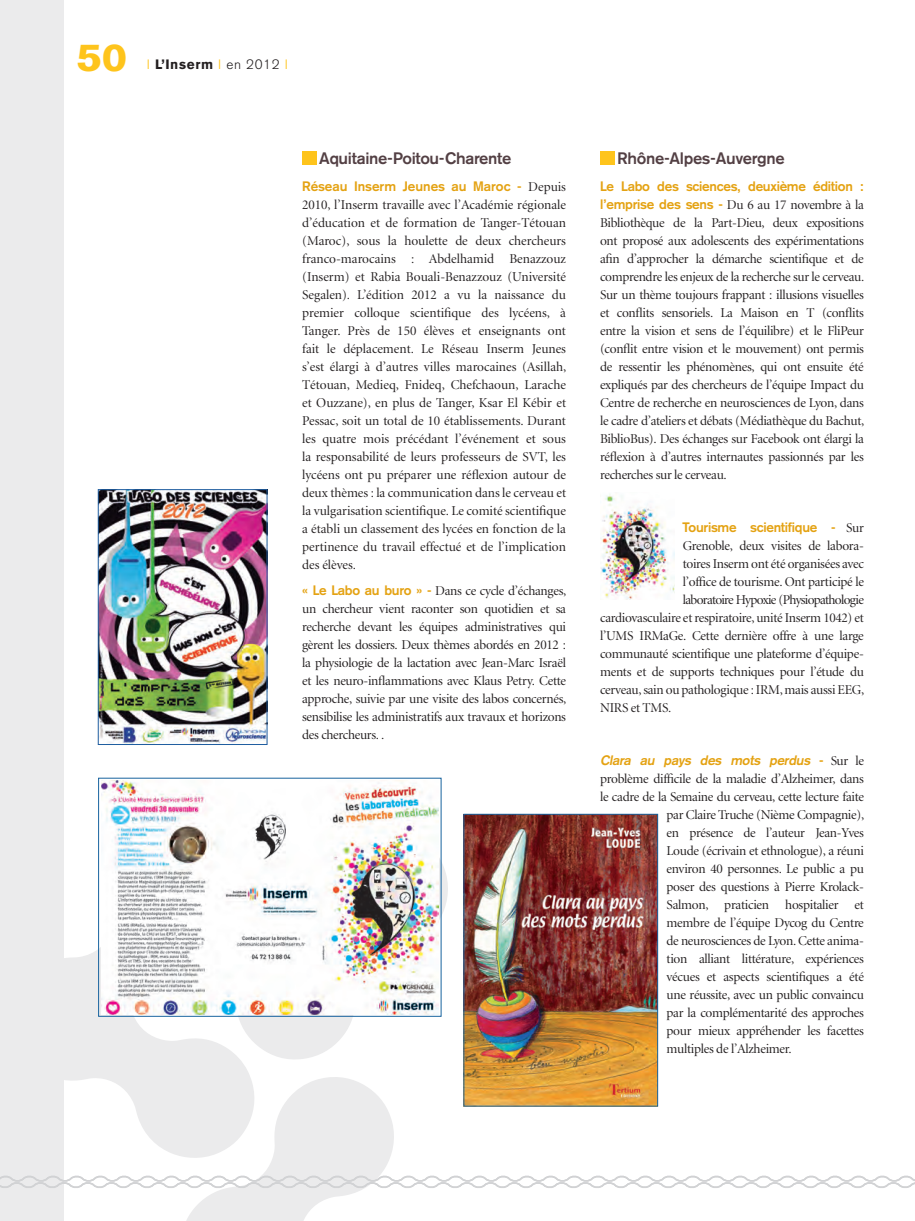
<style>
.page{position:relative;width:915px;height:1221px;background:#fff}
.page>*{position:absolute;margin:0;border:0;box-sizing:border-box;transform-origin:0 0}
.t1{font:700 38.7px "Akzidenz Grotesk BE";color:#fec41c;scale:1.2 1}
.t2{font:500 16.5px "Akzidenz Grotesk BE";letter-spacing:-.02em;color:#534044}
.t3{font:13.5px/18px "Minion Display";letter-spacing:-.02em;color:#231f20;text-align:justify}
.t4{font:700 13.5px "Akzidenz Grotesk";letter-spacing:-.02em;color:#e4a212}
.t5{font:13.5px "Minion Display";letter-spacing:-.05em;color:#231f20}
.t6{font:700 13.5px "Akzidenz Grotesk";color:#e4a212}
.t7{font:italic 700 13.5px "Akzidenz Grotesk";color:#e4a212}
.t8{font:700 13.5px "Akzidenz Grotesk BE";letter-spacing:.05em;color:#231f20}
.s1{font-weight:300;color:#fec41c}
.s2{font-weight:300}
.s3{font-family:"Minion Display";font-weight:400;color:#231f20}
.s4{font-family:"Akzidenz Grotesk";font-weight:700;color:#e4a212}
.s5{font-style:normal}
.s6{font-family:"Minion Display";font-weight:400;font-style:normal;color:#231f20}
</style>
<div class="page">
<svg style="left:64px;top:958px;width:185px;height:117px;fill:#ebebec"></svg>
<svg style="left:233px;top:827px;width:215px;height:234px"></svg>
<div style="left:0;top:0;width:64px;height:1220px;background:#ebebec"></div>
<div style="left:600px;top:151px;width:14px;height:13px;background:#fec41c"></div>
<img style="left:600px;top:494px;width:74px;height:106px">
<div style="left:302px;top:151px;width:14px;height:13px;background:#fec41c"></div>
<svg style="left:0;top:1075px;width:914px;height:145px"></svg>
<img style="left:100px;top:491px;width:165px;height:251px">
<div style="left:98px;top:489px;width:169px;height:255px;border:1px solid #1f5da0"></div>
<img style="left:101px;top:780px;width:337px;height:234px">
<img style="left:465px;top:815px;width:190px;height:289px">
<div style="left:463px;top:813px;width:194px;height:293px;border:1px solid #18639e"></div>
<h1 class="t1" style="left:77px;top:35px;width:44px">50</h1>
<p class="t8" style="left:147px;top:56px;width:142px"><span class="s1">I</span> L’Inserm <span class="s1">I</span> <span class="s2">en 2012</span> <span class="s1">I</span></p>
<p class="t2" style="left:319px;top:148px;width:193px">Aquitaine-Poitou-Charente</p>
<p class="t6" style="left:302px;top:178px;width:265px">Réseau Inserm Jeunes au Maroc - <span class="s3">Depuis</span></p>
<p class="t3" style="left:302px;top:196px;width:266px">2010, l’Inserm travaille avec l’Académie régionale d’éducation et de formation de Tanger-Tétouan (Maroc), sous la houlette de deux chercheurs franco-marocains : Abdelhamid Benazzouz (Inserm) et Rabia Bouali-Benazzouz (Université Segalen). L’édition 2012 a vu la naissance du premier colloque scientifique des lycéens, à Tanger. Près de 150 élèves et enseignants ont fait le déplacement. Le Réseau Inserm Jeunes s’est élargi à d’autres villes marocaines (Asillah, Tétouan, Medieq, Fnideq, Chefchaoun, Larache et Ouzzane), en plus de Tanger, Ksar El Kébir et Pessac, soit un total de 10 établissements. Durant les quatre mois précédant l’événement et sous la responsabilité de leurs professeurs de SVT, les lycéens ont pu préparer une réflexion autour de deux thèmes : la communication dans le cerveau et la vulgarisation scientifique. Le comité scientifique a établi un classement des lycées en fonction de la pertinence du travail effectué et de l’implication des élèves.</p>
<p class="t3" style="left:302px;top:582px;width:266px"><span class="s4">« Le Labo au buro » -</span> Dans ce cycle d’échanges, un chercheur vient raconter son quotidien et sa recherche devant les équipes administratives qui gèrent les dossiers. Deux thèmes abordés en 2012 : la physiologie de la lactation avec Jean-Marc Israël et les neuro-inflammations avec Klaus Petry. Cette approche, suivie par une visite des labos concernés, sensibilise les administratifs aux travaux et horizons des chercheurs. .</p>
<p class="t2" style="left:617px;top:148px;width:169px">Rhône-Alpes-Auvergne</p>
<p class="t4" style="left:600px;top:178px;width:265px">Le Labo des sciences, deuxième édition :</p>
<p class="t3" style="left:600px;top:196px;width:266px"><span class="s4">l’emprise des sens -</span> Du 6 au 17 novembre à la Bibliothèque de la Part-Dieu, deux expositions ont proposé aux adolescents des expérimentations afin d’approcher la démarche scientifique et de comprendre les enjeux de la recherche sur le cerveau.<br>Sur un thème toujours frappant : illusions visuelles et conflits sensoriels. La Maison en T (conflits entre la vision et sens de l’équilibre) et le FliPeur (conflit entre vision et le mouvement) ont permis de ressentir les phénomènes, qui ont ensuite été expliqués par des chercheurs de l’équipe Impact du Centre de recherche en neurosciences de Lyon, dans le cadre d’ateliers et débats (Médiathèque du Bachut, BiblioBus). Des échanges sur Facebook ont élargi la réflexion à d’autres internautes passionnés par les recherches sur le cerveau.</p>
<p class="t4" style="left:682px;top:519px;width:183px">Tourisme scientifique - <span class="s3">Sur</span></p>
<p class="t3" style="left:682px;top:537px;width:182px">Grenoble, deux visites de labora-</p>
<p class="t3" style="left:682px;top:555px;width:182px">toires Inserm ont été organisées avec</p>
<p class="t3" style="left:682px;top:573px;width:182px">l’office de tourisme. Ont participé le</p>
<p class="t5" style="left:682px;top:593px;width:182px">laboratoire Hypoxie (Physiopathologie</p>
<p class="t3" style="left:600px;top:609px;width:265px">cardiovasculaire et respiratoire, unité Inserm 1042) et</p>
<p class="t3" style="left:600px;top:627px;width:265px">l’UMS IRMaGe. Cette dernière offre à une large</p>
<p class="t3" style="left:600px;top:645px;width:265px">communauté scientifique une plateforme d’équipe-</p>
<p class="t3" style="left:600px;top:663px;width:265px">ments et de supports techniques pour l’étude du</p>
<p class="t3" style="left:600px;top:681px;width:266px">cerveau, sain ou pathologique : IRM, mais aussi EEG,</p>
<p class="t3" style="left:600px;top:699px;width:73px">NIRS et TMS.</p>
<p class="t7" style="left:600px;top:752px;width:265px">Clara au pays des mots perdus <span class="s5">-</span> <span class="s6">S u r l e</span></p>
<p class="t3" style="left:600px;top:770px;width:265px">problème difficile de la maladie d’Alzheimer, dans</p>
<p class="t3" style="left:600px;top:788px;width:265px">le cadre de la Semaine du cerveau, cette lecture faite</p>
<p class="t3" style="left:666px;top:806px;width:199px">par Claire Truche (Nième Compagnie),</p>
<p class="t3" style="left:666px;top:824px;width:199px">en présence de l’auteur Jean-Yves</p>
<p class="t3" style="left:666px;top:842px;width:199px">Loude (écrivain et ethnologue), a réuni</p>
<p class="t3" style="left:666px;top:860px;width:199px">environ 40 personnes. Le public a pu</p>
<p class="t3" style="left:666px;top:878px;width:199px">poser des questions à Pierre Krolack-</p>
<p class="t3" style="left:666px;top:896px;width:199px">Salmon, praticien hospitalier et</p>
<p class="t3" style="left:666px;top:914px;width:199px">membre de l’équipe Dycog du Centre</p>
<p class="t3" style="left:666px;top:932px;width:199px">de neurosciences de Lyon. Cette anima-</p>
<p class="t3" style="left:666px;top:950px;width:199px">tion alliant littérature, expériences</p>
<p class="t3" style="left:666px;top:968px;width:199px">vécues et aspects scientifiques a été</p>
<p class="t3" style="left:666px;top:986px;width:199px">une réussite, avec un public convaincu</p>
<p class="t3" style="left:666px;top:1004px;width:199px">par la complémentarité des approches</p>
<p class="t3" style="left:666px;top:1022px;width:199px">pour mieux appréhender les facettes</p>
<p class="t3" style="left:666px;top:1040px;width:127px">multiples de l’Alzheimer.</p>
</div>
